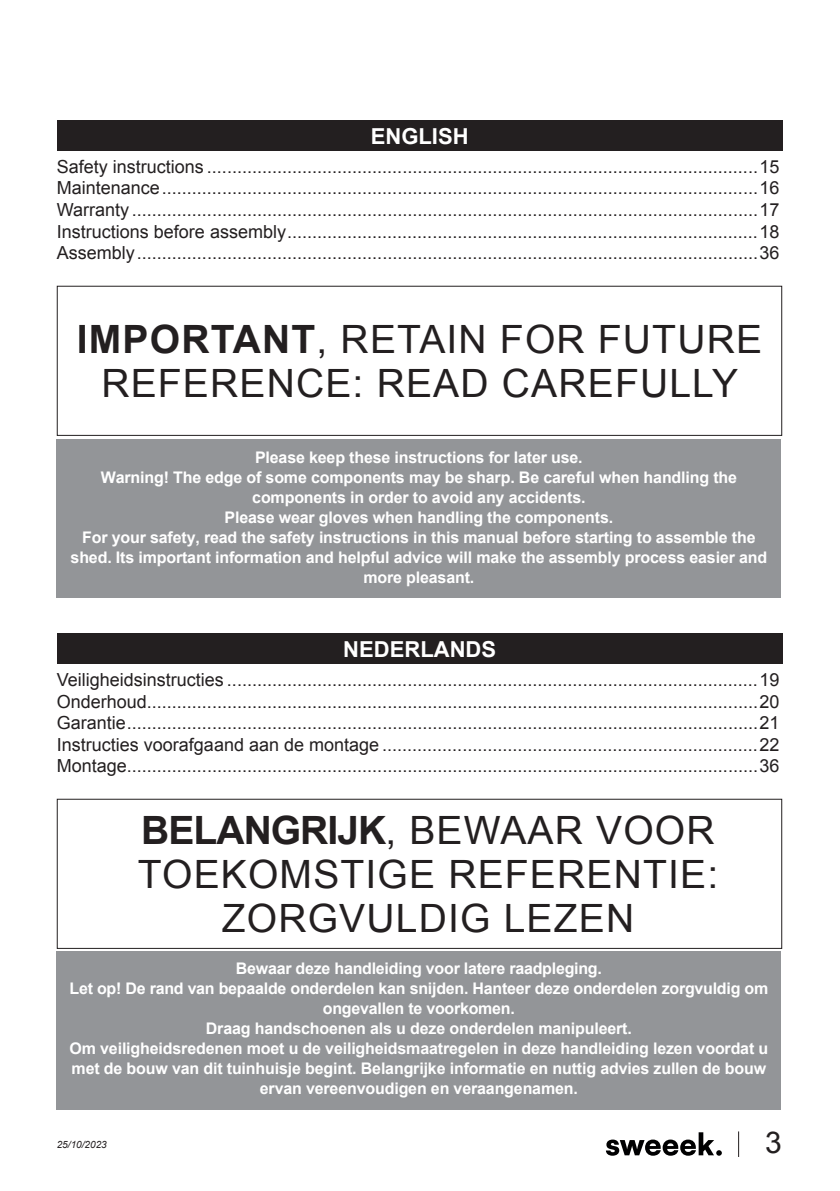
<style>
.page{position:relative;width:840px;height:1191px;background:#fff}
.page>*{position:absolute;margin:0;border:0;box-sizing:border-box;transform-origin:0 0}
.t1{font:39px/44px "Arial";letter-spacing:.03em;color:#231f20;text-align:center}
.t2{font:30px "Arial";color:#231f20}
.t3{font:700 22px "Arial";color:#fff}
.t4{font:18px "Arial";color:#231f20}
._03_BODY_Important{font:700 16px/20px "Arial";letter-spacing:-.01em;color:#fff;text-align:center}
.t5{font:italic 10px "Arial";color:#231f20}
.s1{font-weight:700}
</style>
<div class="page">
<svg style="left:606px;top:1132px;width:115px;height:23px"></svg>
<div style="left:57px;top:120px;width:725px;height:31px;background:#231f20"></div>
<div style="left:57px;top:286px;width:724px;height:150px;border:1px solid #231f20"></div>
<div style="left:57px;top:440px;width:723px;height:158px;background:#939598"></div>
<div style="left:57px;top:633px;width:725px;height:31px;background:#231f20"></div>
<div style="left:57px;top:798px;width:724px;height:151px;border:1px solid #231f20"></div>
<div style="left:57px;top:951px;width:723px;height:159px;background:#939598"></div>
<p class="t3" style="left:370px;top:122px;width:99px">ENGLISH</p>
<p class="t4" style="left:57px;top:155px;width:723px">Safety instructions ..............................................................................................................15</p>
<p class="t4" style="left:57px;top:176px;width:723px">Maintenance.......................................................................................................................16</p>
<p class="t4" style="left:57px;top:198px;width:723px">Warranty .............................................................................................................................17</p>
<p class="t4" style="left:57px;top:220px;width:723px">Instructions before assembly..............................................................................................18</p>
<p class="t4" style="left:57px;top:241px;width:723px">Assembly............................................................................................................................36</p>
<p class="t1" style="left:77px;top:318px;width:686px"><span class="s1">IMPORTANT</span>, RETAIN FOR FUTURE<br>REFERENCE: READ CAREFULLY</p>
<p class="_03_BODY_Important" style="left:255px;top:447px;width:329px">Please keep these instructions for later use.</p>
<p class="_03_BODY_Important" style="left:101px;top:467px;width:637px">Warning! The edge of some components may be sharp. Be careful when handling the components in order to avoid any accidents.</p>
<p class="_03_BODY_Important" style="left:224px;top:507px;width:390px">Please wear gloves when handling the components.</p>
<p class="_03_BODY_Important" style="left:71px;top:527px;width:697px">For your safety, read the safety instructions in this manual before starting to assemble the shed. Its important information and helpful advice will make the assembly process easier and more pleasant.</p>
<p class="t3" style="left:343px;top:634px;width:154px">NEDERLANDS</p>
<p class="t4" style="left:57px;top:668px;width:723px">Veiligheidsinstructies ..........................................................................................................19</p>
<p class="t4" style="left:57px;top:689px;width:723px">Onderhoud..........................................................................................................................20</p>
<p class="t4" style="left:57px;top:711px;width:723px">Garantie..............................................................................................................................21</p>
<p class="t4" style="left:57px;top:732px;width:723px">Instructies voorafgaand aan de montage ...........................................................................22</p>
<p class="t4" style="left:57px;top:754px;width:723px">Montage..............................................................................................................................36</p>
<p class="t1" style="left:141px;top:808px;width:574px"><span class="s1">BELANGRIJK</span>, BEWAAR VOOR</p>
<p class="t1" style="left:138px;top:852px;width:581px">TOEKOMSTIGE REFERENTIE:<br>ZORGVULDIG LEZEN</p>
<p class="_03_BODY_Important" style="left:236px;top:959px;width:367px">Bewaar deze handleiding voor latere raadpleging.</p>
<p class="_03_BODY_Important" style="left:70px;top:979px;width:699px">Let op! De rand van bepaalde onderdelen kan snijden. Hanteer deze onderdelen zorgvuldig om ongevallen te voorkomen.</p>
<p class="_03_BODY_Important" style="left:206px;top:1019px;width:427px">Draag handschoenen als u deze onderdelen manipuleert.</p>
<p class="_03_BODY_Important" style="left:69px;top:1039px;width:699px">Om veiligheidsredenen moet u de veiligheidsmaatregelen in deze handleiding lezen voordat u met de bouw van dit tuinhuisje begint. Belangrijke informatie en nuttig advies zullen de bouw ervan vereenvoudigen en veraangenamen.</p>
<p class="t5" style="left:57px;top:1137px;width:52px">25/10/2023</p>
<h2 class="t2" style="left:764px;top:1123px;width:18px">3</h2>
</div>
